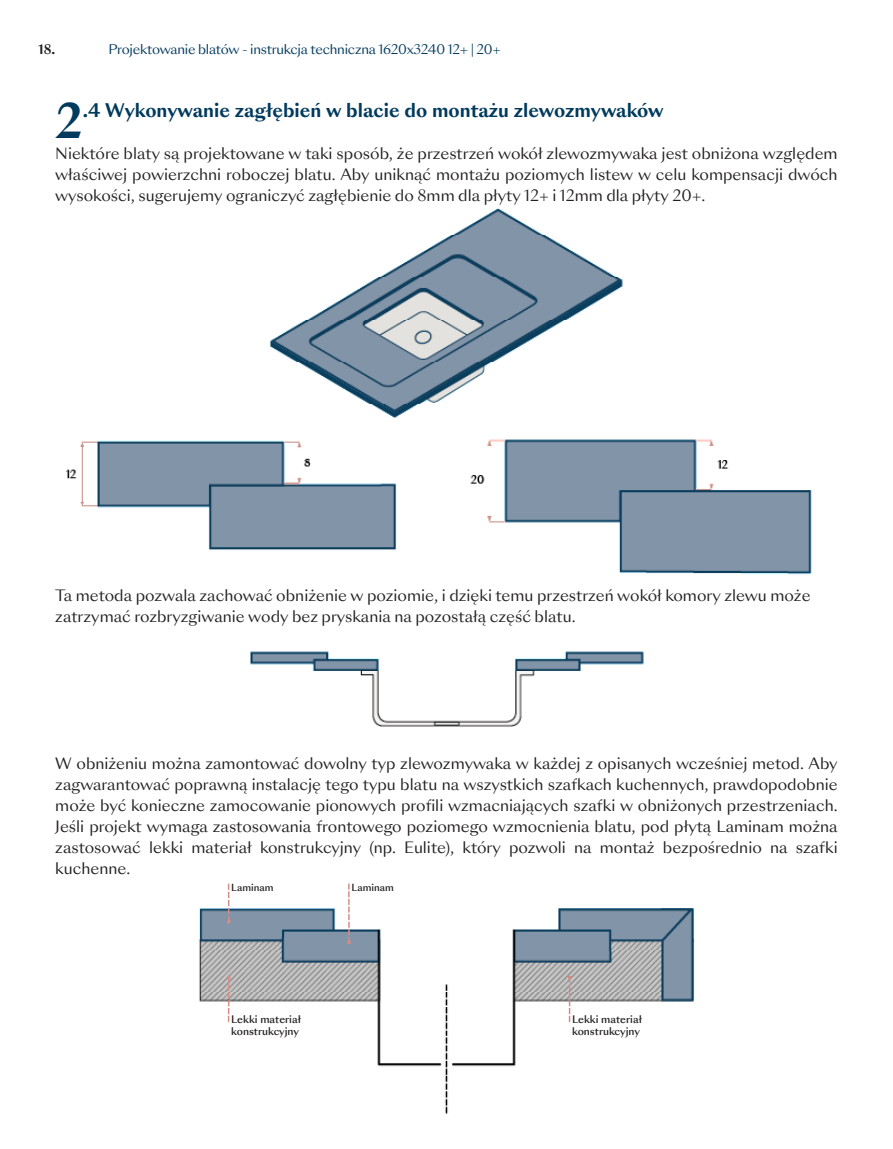
<style>
.page{position:relative;width:893px;height:1149px;background:#fff}
.page>*{position:absolute;margin:0;border:0;box-sizing:border-box;transform-origin:0 0}
.sottocapitolo_ita{font:700 45.75px "Sang Bleu Sunrise";color:#003a5d}
.sottocapitolo_ita-2{font:700 18px "Sang Bleu Sunrise";color:#003a5d}
.t1{font:15px/21px "Sang Bleu Sunrise";color:#231f20;text-align:justify}
.t2{font:12.75px "Sang Bleu Sunrise";letter-spacing:-.02em;color:#003a5d}
.t3{font:700 12.75px "Sang Bleu Sunrise";color:#231f20}
.t4{font:500 10.05px "Sang Bleu Sunrise";color:#231f20}
.t5{font:500 9.45px "Sang Bleu Sunrise";color:#231f20}
</style>
<div class="page">
<img style="left:270px;top:208px;width:353px;height:210px">
<img style="left:250px;top:651px;width:394px;height:76px">
<img style="left:66px;top:439px;width:746px;height:136px">
<img style="left:199px;top:883px;width:495px;height:231px">
<svg style="left:227px;top:884px;width:3px;height:39px"></svg>
<svg style="left:227px;top:975px;width:3px;height:45px"></svg>
<svg style="left:347px;top:884px;width:4px;height:59px"></svg>
<svg style="left:568px;top:975px;width:3px;height:45px"></svg>
<p class="t3" style="left:39px;top:40px;width:18px">18.</p>
<p class="t2" style="left:108px;top:41px;width:394px">Projektowanie blatów - instrukcja techniczna 1620x3240 12+ | 20+</p>
<p class="sottocapitolo_ita" style="left:55px;top:89px;width:29px">2</p>
<p class="sottocapitolo_ita-2" style="left:83px;top:98px;width:582px">.4 Wykonywanie zagłębień w blacie do montażu zlewozmywaków</p>
<p class="t1" style="left:55px;top:144px;width:784px">Niektóre blaty są projektowane w taki sposób, że przestrzeń wokół zlewozmywaka jest obniżona względem właściwej powierzchni roboczej blatu. Aby uniknąć montażu poziomych listew w celu kompensacji dwóch wysokości, sugerujemy ograniczyć zagłębienie do 8mm dla płyty 12+ i 12mm dla płyty 20+.</p>
<p class="t1" style="left:55px;top:585px;width:757px">Ta metoda pozwala zachować obniżenie w poziomie, i dzięki temu przestrzeń wokół komory zlewu może zatrzymać rozbryzgiwanie wody bez pryskania na pozostałą część blatu.</p>
<p class="t1" style="left:55px;top:753px;width:784px">W obniżeniu można zamontować dowolny typ zlewozmywaka w każdej z opisanych wcześniej metod. Aby zagwarantować poprawną instalację tego typu blatu na wszystkich szafkach kuchennych, prawdopodobnie może być konieczne zamocowanie pionowych profili wzmacniających szafki w obniżonych przestrzeniach.<br>Jeśli projekt wymaga zastosowania frontowego poziomego wzmocnienia blatu, pod płytą Laminam można zastosować lekki materiał konstrukcyjny (np. Eulite), który pozwoli na montaż bezpośrednio na szafki kuchenne.</p>
<p class="t5" style="left:231px;top:880px;width:44px">Laminam</p>
<p class="t5" style="left:351px;top:880px;width:44px">Laminam</p>
<p class="t4" style="left:231px;top:1012px;width:71px">Lekki materiał</p>
<p class="t4" style="left:231px;top:1024px;width:69px">konstrukcyjny</p>
<p class="t4" style="left:572px;top:1012px;width:71px">Lekki materiał</p>
<p class="t4" style="left:572px;top:1024px;width:69px">konstrukcyjny</p>
</div>
